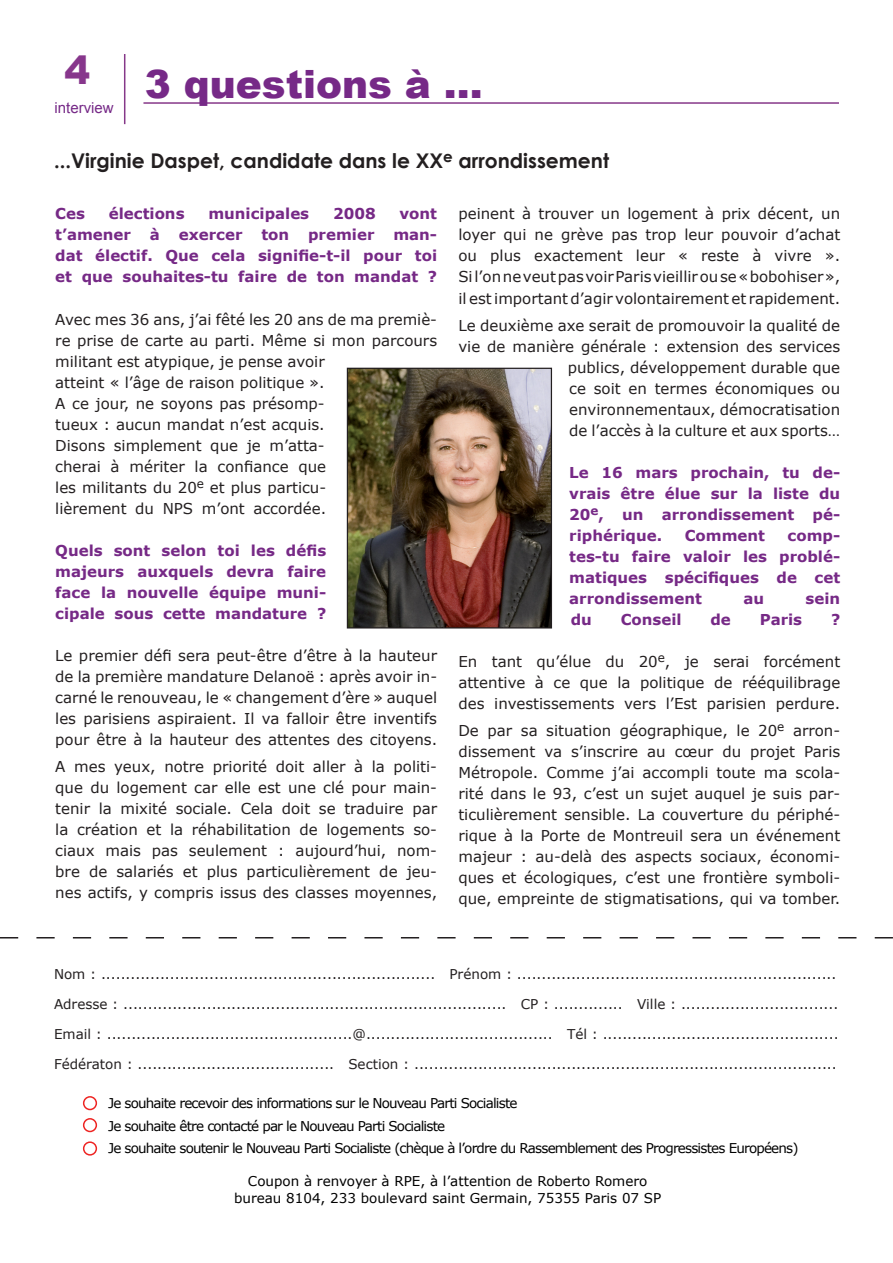
<style>
.page{position:relative;width:893px;height:1263px;background:#fff}
.page>*{position:absolute;margin:0;border:0;box-sizing:border-box;transform-origin:0 0}
.t1{font:900 39px "Arial";color:#762987}
.t2{font:900 39px "Arial";color:#87368c}
.t3{font:700 20.25px "Century Gothic";color:#231f20}
.t4{font:15px/21px "Verdana";color:#231f20;text-align:justify}
.t5{font:700 15px/21px "Verdana";color:#762986;text-align:justify}
.t6{font:15px "Arial";color:#762987}
.t7{font:13.5px "Verdana";color:#231f20}
.t8{font:13.5px/22.5px "Verdana";letter-spacing:-.06em;color:#000}
.t9{font:13.5px/16.5px "Verdana";color:#000;text-align:center}
</style>
<div class="page">
<svg style="left:0;top:937px;width:893px;height:1px"></svg>
<hr style="left:143px;top:102px;width:696px;height:2px;background:#863889">
<hr style="left:124px;top:54px;width:1px;height:70px;background:#863889">
<img style="left:349px;top:370px;width:201px;height:256px">
<div style="left:347px;top:368px;width:205px;height:260px;border:1px solid #231f20"></div>
<div style="left:83px;top:1096px;width:14px;height:14px;border:2px solid #ee2523;border-radius:50%"></div>
<div style="left:83px;top:1141px;width:14px;height:14px;border:2px solid #ee2523;border-radius:50%"></div>
<div style="left:83px;top:1118px;width:14px;height:14px;border:2px solid #ee2523;border-radius:50%"></div>
<h1 class="t2" style="left:65px;top:42px;width:27px">4</h1>
<p class="t6" style="left:55px;top:98px;width:61px">interview</p>
<h1 class="t1" style="left:145px;top:55px;width:339px">3 questions à ...</h1>
<h2 class="t3" style="left:54px;top:145px;width:557px">...Virginie Daspet, candidate dans le XX<sup>e</sup> arrondissement</h2>
<p class="t5" style="left:55px;top:204px;width:31px">Ces</p>
<p class="t5" style="left:109px;top:204px;width:77px">élections</p>
<p class="t5" style="left:208px;top:204px;width:102px">municipales</p>
<p class="t5" style="left:333px;top:204px;width:44px">2008</p>
<p class="t5" style="left:400px;top:204px;width:39px">vont</p>
<p class="t5" style="left:55px;top:225px;width:77px">t’amener</p>
<p class="t5" style="left:150px;top:225px;width:12px">à</p>
<p class="t5" style="left:179px;top:225px;width:65px">exercer</p>
<p class="t5" style="left:261px;top:225px;width:29px">ton</p>
<p class="t5" style="left:308px;top:225px;width:68px">premier</p>
<p class="t5" style="left:55px;top:225px;width:383px;text-indent:338px">man&shy;dat électif. Que cela signifie-t-il pour toi et que souhaites-tu faire de ton mandat ?</p>
<p class="t4" style="left:55px;top:309px;width:383px;text-align:left">Avec mes 36 ans, j’ai fêté les 20 ans de ma premiè&shy;re prise de carte au parti. Même si mon parcours militant est atypique, je pense avoir<br>atteint « l’âge de raison politique ».<br>A ce jour, ne soyons pas présomp-<br>tueux : aucun mandat n’est acquis.<br>Disons simplement que je m’atta-<br>cherai à mériter la confiance que<br>les militants du 20<sup>e</sup> et plus particu-<br>lièrement du NPS m’ont accordée.</p>
<p class="t5" style="left:55px;top:540px;width:272px">Quels sont selon toi les défis majeurs auxquels devra faire face la nouvelle équipe muni&shy;cipale sous cette mandature ?</p>
<p class="t4" style="left:55px;top:645px;width:383px">Le premier défi sera peut-être d’être à la hauteur de la première mandature Delanoë : après avoir in&shy;carné le renouveau, le « changement d’ère » auquel les parisiens aspiraient. Il va falloir être inventifs pour être à la hauteur des attentes des citoyens.</p>
<p class="t4" style="left:55px;top:756px;width:383px">A mes yeux, notre priorité doit aller à la politi&shy;que du logement car elle est une clé pour main&shy;tenir la mixité sociale. Cela doit se traduire par la création et la réhabilitation de logements so&shy;ciaux mais pas seulement : aujourd’hui, nom&shy;bre de salariés et plus particulièrement de jeu&shy;nes actifs, y compris issus des classes moyennes,</p>
<p class="t4" style="left:458px;top:204px;width:383px">peinent à trouver un logement à prix décent, un loyer qui ne grève pas trop leur pouvoir d’achat ou plus exactement leur « reste à vivre ».<br>Si l’on ne veut pas voir Paris vieillir ou se « bobohiser », il est important d’agir volontairement et rapidement.</p>
<p class="t4" style="left:458px;top:315px;width:383px;text-align:right">Le deuxième axe serait de promouvoir la qualité de vie de manière générale : extension des services publics, développement durable que<br>ce soit en termes économiques ou environnementaux, démocratisation<br>de l’accès à la culture et aux sports…</p>
<p class="t5" style="left:569px;top:462px;width:272px">Le 16 mars prochain, tu de&shy;vrais être élue sur la liste du 20<sup>e</sup>, un arrondissement pé&shy;riphérique.</p>
<p class="t5" style="left:685px;top:525px;width:82px">Comment</p>
<p class="t5" style="left:569px;top:525px;width:272px;text-indent:218px">comp&shy;tes-tu faire valoir les problé&shy;matiques spécifiques de cet arrondissement</p>
<p class="t5" style="left:743px;top:588px;width:22px">au</p>
<p class="t5" style="left:805px;top:588px;width:36px">sein</p>
<p class="t5" style="left:571px;top:609px;width:23px">du</p>
<p class="t5" style="left:621px;top:609px;width:62px">Conseil</p>
<p class="t5" style="left:710px;top:609px;width:22px">de</p>
<p class="t5" style="left:760px;top:609px;width:44px">Paris</p>
<p class="t5" style="left:831px;top:609px;width:11px">?</p>
<p class="t4" style="left:458px;top:651px;width:383px">En tant qu’élue du 20<sup>e</sup>, je serai forcément attentive à ce que la politique de rééquilibrage des investissements vers l’Est parisien perdure.</p>
<p class="t4" style="left:458px;top:720px;width:383px">De par sa situation géographique, le 20<sup>e</sup> arron&shy;dissement va s’inscrire au cœur du projet Paris Métropole. Comme j’ai accompli toute ma scola&shy;rité dans le 93, c’est un sujet auquel je suis par&shy;ticulièrement sensible. La couverture du périphé&shy;rique à la Porte de Montreuil sera un événement majeur : au-delà des aspects sociaux, économi&shy;ques et écologiques, c’est une frontière symboli&shy;que, empreinte de stigmatisations, qui va tomber.</p>
<p class="t7" style="left:54px;top:965px;width:784px">Nom : .................................................................... Prénom : .................................................................</p>
<p class="t7" style="left:54px;top:995px;width:786px">Adresse : .............................................................................. CP : .............. Ville : ................................</p>
<p class="t7" style="left:54px;top:1025px;width:786px">Email : ..................................................@...................................... Tél : ................................................</p>
<p class="t7" style="left:54px;top:1055px;width:784px">Fédératon : ........................................ Section : ......................................................................................</p>
<p class="t8" style="left:108px;top:1092px;width:692px">Je souhaite recevoir des informations sur le Nouveau Parti Socialiste<br>Je souhaite être contacté par le Nouveau Parti Socialiste<br>Je souhaite soutenir le Nouveau Parti Socialiste (chèque à l’ordre du Rassemblement des Progressistes Européens)</p>
<p class="t9" style="left:234px;top:1173px;width:429px">Coupon à renvoyer à RPE, à l’attention de Roberto Romero bureau 8104, 233 boulevard saint Germain, 75355 Paris 07 SP</p>
</div>
